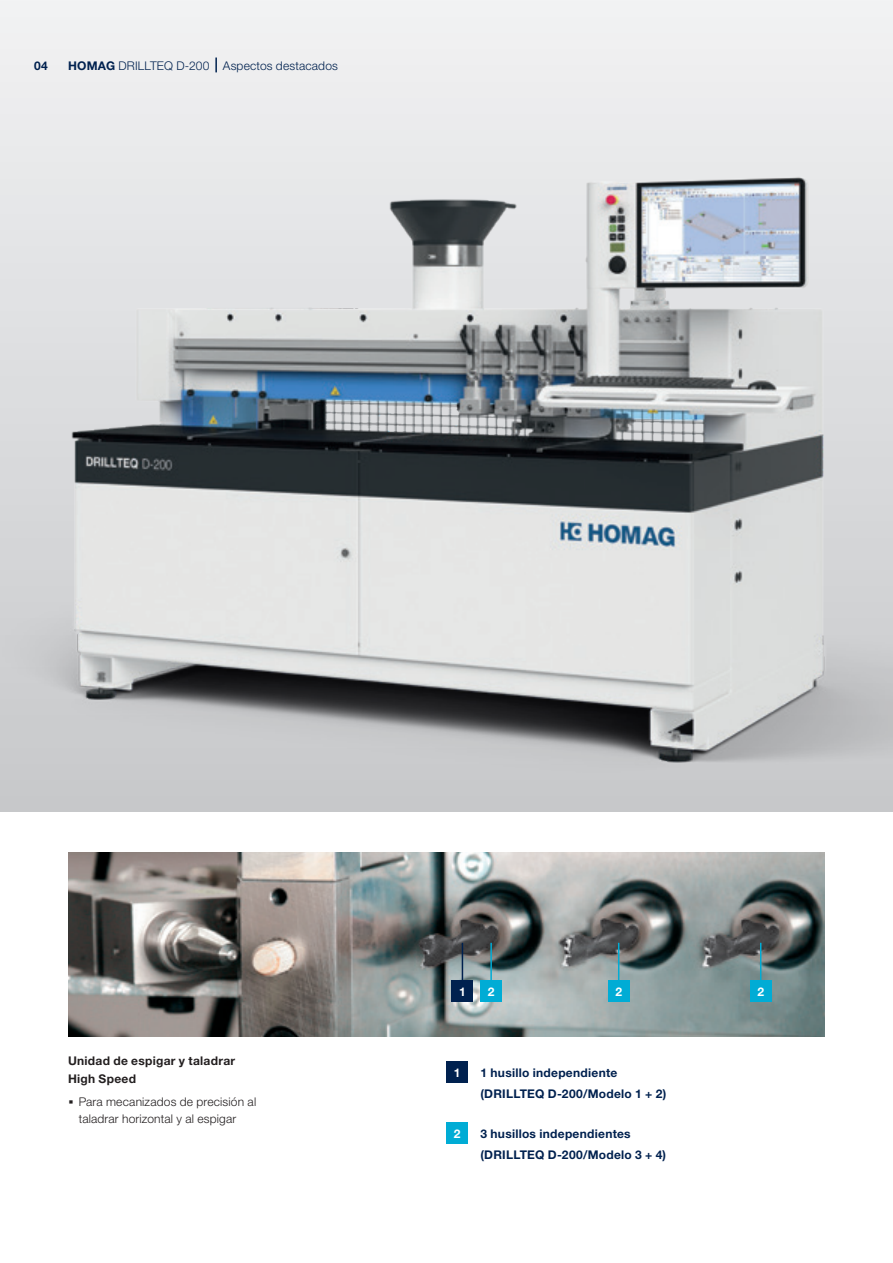
<style>
.page{position:relative;width:893px;height:1263px;background:#fff}
.page>*{position:absolute;margin:0;border:0;box-sizing:border-box;transform-origin:0 0}
._06_Tabelle_Explosio{font:700 12px "Helvetica Neue LTW1 G";letter-spacing:.02em;color:#00214f}
.t1{font:300 12px/17.2px "Helvetica Neue LTW1 G";letter-spacing:.015em;color:#231f20}
.Musterseiten_Rubrike{font:300 12px "Helvetica Neue LTW1 G";letter-spacing:.015em;color:#00214f}
._05_BU_8_13_6pt_Bull{font:700 12px/17.2px "Helvetica Neue LTW1 G";letter-spacing:.025em;color:#231f20}
._06_Tabelle_Explosio-2{font:700 12px "Helvetica Neue LTW1 G";color:#fff}
.s1{font-weight:700}
.s2{font-weight:700;font-size:21px}
</style>
<div class="page">
<img style="left:0;top:0;width:893px;height:812px">
<img style="left:68px;top:853px;width:757px;height:183px">
<svg style="left:215px;top:58px;width:2px;height:14px"></svg>
<div style="left:446px;top:1061px;width:22px;height:21px;background:#00214f"></div>
<div style="left:446px;top:1122px;width:22px;height:22px;background:#00acd5"></div>
<div style="left:452px;top:980px;width:21px;height:21px;background:#00214f"></div>
<div style="left:480px;top:980px;width:22px;height:21px;background:#00acd5"></div>
<div style="left:608px;top:980px;width:21px;height:21px;background:#00acd5"></div>
<div style="left:750px;top:980px;width:21px;height:21px;background:#00acd5"></div>
<hr style="left:462px;top:943px;width:1px;height:42px;background:#00214f">
<hr style="left:490px;top:943px;width:2px;height:40px;background:#00acd5">
<hr style="left:618px;top:943px;width:1px;height:40px;background:#00acd5">
<hr style="left:760px;top:943px;width:1px;height:40px;background:#00acd5">
<p class="_06_Tabelle_Explosio" style="left:34px;top:58px;width:15px">04</p>
<p class="Musterseiten_Rubrike" style="left:68px;top:58px;width:271px"><span class="s1">HOMAG</span> DRILLTEQ D-200 Aspectos destacados</p>
<p class="_05_BU_8_13_6pt_Bull" style="left:68px;top:1052px;width:169px">Unidad de espigar y taladrar<br>High Speed</p>
<p class="t1" style="left:79px;top:1093px;width:179px;text-indent:-11px"><span class="s2">·</span> Para mecanizados de precisión al taladrar horizontal y al espigar</p>
<p class="_06_Tabelle_Explosio-2" style="left:459px;top:984px;width:8px">1</p>
<p class="_06_Tabelle_Explosio-2" style="left:488px;top:984px;width:8px">2</p>
<p class="_06_Tabelle_Explosio-2" style="left:615px;top:984px;width:8px">2</p>
<p class="_06_Tabelle_Explosio-2" style="left:757px;top:984px;width:8px">2</p>
<p class="_06_Tabelle_Explosio-2" style="left:454px;top:1065px;width:8px">1</p>
<p class="_06_Tabelle_Explosio" style="left:480px;top:1065px;width:138px">1 husillo independiente</p>
<p class="_06_Tabelle_Explosio" style="left:480px;top:1086px;width:187px">(DRILLTEQ D-200/Modelo 1 + 2)</p>
<p class="_06_Tabelle_Explosio-2" style="left:454px;top:1127px;width:8px">2</p>
<p class="_06_Tabelle_Explosio" style="left:480px;top:1127px;width:152px">3 husillos independientes</p>
<p class="_06_Tabelle_Explosio" style="left:480px;top:1147px;width:187px">(DRILLTEQ D-200/Modelo 3 + 4)</p>
</div>
